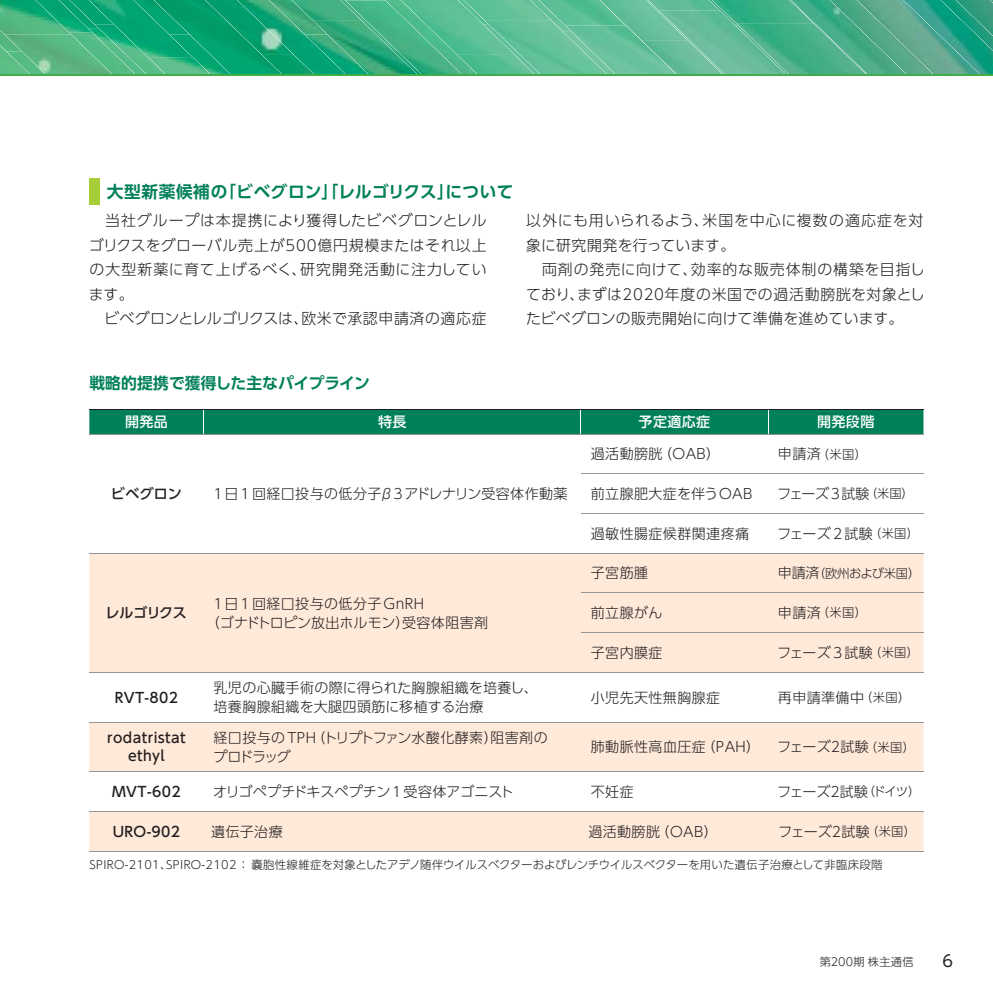
<style>
.page{position:relative;width:993px;height:993px;background:#fff}
.page>*{position:absolute;margin:0;border:0;box-sizing:border-box;transform-origin:0 0}
.t1{font:16.62px "UD Shin Go Pro De Bold 90 pv RKSJ H";letter-spacing:.035em;color:#008059}
.t2{font:16.1px "UD Shin Go Pro Regular 90 pv RKSJ H";color:#231f20}
.t3{font:15.75px "UD Shin Go Pro De Bold 90 pv RKSJ H";color:#008059}
.t4{font:14.88px/24.5px "UD Shin Go Pro Light 90 pv RKSJ H";letter-spacing:.04em;color:#231f20}
.t5{font:14px/19.2px "UD Shin Go Pro Light 90 pv RKSJ H";letter-spacing:.03em;color:#231f20}
.t6{font:14px/17.5px "UD Shin Go Pro Medium 90 pv RKSJ H";letter-spacing:.03em;color:#231f20;text-align:center}
.t7{font:14px "UD Shin Go Pro Light 90 pv RKSJ H";color:#231f20}
.t8{font:14px "UD Shin Go Pro Medium 90 pv RKSJ H";letter-spacing:.03em;color:#fff}
.t9{font:14px "UD Shin Go Pro Light 90 pv RKSJ H";letter-spacing:-.1em;color:#231f20}
.t10{font:14px "UD Shin Go Pro Light 90 pv RKSJ H";letter-spacing:-.02em;color:#231f20}
.t11{font:14px "UD Shin Go Pro Light 90 pv RKSJ H";letter-spacing:-.095em;color:#231f20}
.t12{font:12.25px "UD Shin Go Pro Light 90 pv RKSJ H";letter-spacing:-.02em;color:#231f20}
.t13{font:11.38px "UD Shin Go Pro Light 90 pv RKSJ H";letter-spacing:.01em;color:#231f20}
.t14{font:11.2px "UD Shin Go Pro Light 90 pv RKSJ H";letter-spacing:.025em;color:#231f20}
.s1{font-size:14px}
.s2{font-size:12.25px}
</style>
<div class="page">
<img style="left:979px;top:52px;width:13px;height:22px">
<img style="left:979px;top:38px;width:13px;height:14px">
<img style="left:979px;top:0;width:13px;height:38px">
<img style="left:933px;top:0;width:46px;height:74px">
<img style="left:867px;top:0;width:66px;height:74px">
<img style="left:741px;top:0;width:45px;height:23px">
<img style="left:786px;top:0;width:81px;height:74px">
<img style="left:690px;top:0;width:17px;height:11px">
<img style="left:690px;top:11px;width:95px;height:63px">
<img style="left:707px;top:0;width:34px;height:29px">
<img style="left:735px;top:25px;width:53px;height:49px">
<img style="left:644px;top:0;width:46px;height:40px">
<img style="left:676px;top:40px;width:46px;height:34px">
<img style="left:555px;top:0;width:41px;height:21px">
<img style="left:606px;top:25px;width:70px;height:49px">
<img style="left:596px;top:0;width:48px;height:44px">
<img style="left:641px;top:41px;width:35px;height:33px">
<img style="left:514px;top:0;width:41px;height:21px">
<img style="left:514px;top:21px;width:92px;height:53px">
<img style="left:461px;top:0;width:53px;height:55px">
<img style="left:461px;top:55px;width:22px;height:19px">
<img style="left:461px;top:0;width:31px;height:28px">
<img style="left:483px;top:24px;width:57px;height:50px">
<img style="left:362px;top:0;width:99px;height:74px">
<img style="left:321px;top:0;width:41px;height:21px">
<img style="left:321px;top:21px;width:32px;height:53px">
<img style="left:339px;top:0;width:22px;height:16px">
<img style="left:353px;top:13px;width:68px;height:61px">
<img style="left:297px;top:0;width:24px;height:47px">
<img style="left:297px;top:47px;width:49px;height:27px">
<img style="left:196px;top:0;width:6px;height:22px">
<img style="left:196px;top:22px;width:66px;height:52px">
<img style="left:202px;top:0;width:95px;height:58px">
<img style="left:262px;top:55px;width:52px;height:19px">
<img style="left:117px;top:0;width:79px;height:57px">
<img style="left:165px;top:57px;width:45px;height:17px">
<img style="left:103px;top:0;width:14px;height:24px">
<img style="left:103px;top:24px;width:62px;height:50px">
<img style="left:0;top:0;width:69px;height:34px">
<img style="left:25px;top:34px;width:44px;height:40px">
<img style="left:33px;top:0;width:23px;height:32px">
<img style="left:69px;top:32px;width:19px;height:42px">
<img style="left:56px;top:0;width:47px;height:32px">
<img style="left:88px;top:29px;width:58px;height:45px">
<img style="left:0;top:43px;width:30px;height:31px">
<img style="left:0;top:29px;width:25px;height:26px">
<img style="left:7px;top:51px;width:39px;height:23px">
<svg style="left:89px;top:553px;width:834px;height:297px;fill:#ffeada"></svg>
<div style="left:89px;top:410px;width:834px;height:23px;background:#008059"></div>
<hr style="left:580px;top:592px;width:343px;height:1px;background:#939598">
<hr style="left:580px;top:632px;width:343px;height:1px;background:#939598">
<hr style="left:580px;top:473px;width:343px;height:1px;background:#939598">
<hr style="left:580px;top:513px;width:343px;height:1px;background:#939598">
<hr style="left:89px;top:409px;width:834px;height:1px;background:#231f20">
<hr style="left:89px;top:433px;width:491px;height:1px;background:#939598">
<hr style="left:89px;top:672px;width:491px;height:1px;background:#939598">
<hr style="left:580px;top:433px;width:343px;height:1px;background:#939598">
<hr style="left:580px;top:672px;width:343px;height:1px;background:#939598">
<hr style="left:89px;top:721px;width:834px;height:1px;background:#939598">
<hr style="left:89px;top:771px;width:834px;height:1px;background:#939598">
<hr style="left:89px;top:810px;width:834px;height:1px;background:#939598">
<hr style="left:89px;top:850px;width:834px;height:1px;background:#939598">
<hr style="left:89px;top:552px;width:834px;height:1px;background:#939598">
<div style="left:89px;top:178px;width:11px;height:26px;background:#a6ce39"></div>
<hr style="left:0;top:74px;width:992px;height:2px;background:#41ad49">
<p class="t1" style="left:107px;top:185px;width:408px">大型新薬候補の「ビベグロン」「レルゴリクス」について</p>
<p class="t4" style="left:89px;top:210px;width:399px">　当社グループは本提携により獲得したビベグロンとレルゴリクスをグローバル売上が500億円規模またはそれ以上の大型新薬に育て上げるべく、研究開発活動に注力しています。<br>　ビベグロンとレルゴリクスは、欧米で承認申請済の適応症</p>
<p class="t4" style="left:526px;top:210px;width:400px">以外にも用いられるよう、米国を中心に複数の適応症を対象に研究開発を行っています。<br>　両剤の発売に向けて、効率的な販売体制の構築を目指しており、まずは2020年度の米国での過活動膀胱を対象としたビベグロンの販売開始に向けて準備を進めています。</p>
<p class="t3" style="left:89px;top:377px;width:282px">戦略的提携で獲得した主なパイプライン</p>
<p class="t8" style="left:125px;top:416px;width:44px">開発品</p>
<p class="t8" style="left:378px;top:416px;width:30px">特長</p>
<p class="t8" style="left:638px;top:416px;width:73px">予定適応症</p>
<p class="t8" style="left:816px;top:416px;width:59px">開発段階</p>
<p class="t6" style="left:111px;top:486px;width:72px">ビベグロン</p>
<p class="t5" style="left:213px;top:486px;width:355px">1日1回経口投与の低分子β3アドレナリン受容体作動薬</p>
<p class="t6" style="left:105px;top:605px;width:83px">レルゴリクス</p>
<p class="t5" style="left:206px;top:595px;width:284px;text-indent:8px">1日1回経口投与の低分子GnRH<br>（ゴナドトロピン放出ホルモン）受容体阻害剤</p>
<p class="t5" style="left:590px;top:446px;width:131px">過活動膀胱（OAB）</p>
<p class="t12" style="left:777px;top:449px;width:91px"><span class="s1">申請済</span>（米国）</p>
<p class="t5" style="left:590px;top:486px;width:163px">前立腺肥大症を伴うOAB</p>
<p class="t10" style="left:777px;top:488px;width:138px">フェーズ3試験<span class="s2">（米国）</span></p>
<p class="t5" style="left:590px;top:525px;width:160px">過敏性腸症候群関連疼痛</p>
<p class="t5" style="left:777px;top:525px;width:143px">フェーズ2試験<span class="s2">（米国）</span></p>
<p class="t5" style="left:590px;top:565px;width:59px">子宮筋腫</p>
<p class="t12" style="left:777px;top:568px;width:144px"><span class="s1">申請済</span>（欧州および米国）</p>
<p class="t5" style="left:590px;top:605px;width:73px">前立腺がん</p>
<p class="t12" style="left:777px;top:608px;width:91px"><span class="s1">申請済</span>（米国）</p>
<p class="t5" style="left:590px;top:644px;width:73px">子宮内膜症</p>
<p class="t5" style="left:777px;top:644px;width:143px">フェーズ3試験<span class="s2">（米国）</span></p>
<p class="t6" style="left:115px;top:690px;width:65px">RVT-802</p>
<p class="t5" style="left:213px;top:679px;width:325px">乳児の心臓手術の際に得られた胸腺組織を培養し、培養胸腺組織を大腿四頭筋に移植する治療</p>
<p class="t5" style="left:590px;top:689px;width:131px">小児先天性無胸腺症</p>
<p class="t5" style="left:777px;top:689px;width:134px">再申請準備中<span class="s2">（米国）</span></p>
<p class="t6" style="left:107px;top:731px;width:80px">rodatristat ethyl</p>
<p class="t5" style="left:213px;top:729px;width:336px">経口投与のTPH（トリプトファン水酸化酵素）阻害剤のプロドラッグ</p>
<p class="t5" style="left:590px;top:739px;width:326px">肺動脈性高血圧症（PAH） フェーズ２試験<span class="s2">（米国）</span></p>
<p class="t6" style="left:112px;top:784px;width:70px">MVT-602</p>
<p class="t7" style="left:213px;top:786px;width:302px">オリゴペプチドキスペプチン1受容体アゴニスト</p>
<p class="t5" style="left:590px;top:783px;width:44px">不妊症</p>
<p class="t9" style="left:777px;top:786px;width:144px">フェーズ２試験<span class="s2">（ドイツ）</span></p>
<p class="t6" style="left:113px;top:824px;width:69px">URO-902</p>
<p class="t5" style="left:211px;top:823px;width:73px">遺伝子治療</p>
<p class="t5" style="left:588px;top:823px;width:131px">過活動膀胱（OAB）</p>
<p class="t11" style="left:778px;top:825px;width:139px">フェーズ２試験<span class="s2">（米国）</span></p>
<p class="t13" style="left:89px;top:860px;width:794px">SPIRO-2101、SPIRO-2102：嚢胞性線維症を対象としたアデノ随伴ウイルスベクターおよびレンチウイルスベクターを用いた遺伝子治療として非臨床段階</p>
<p class="t14" style="left:819px;top:956px;width:95px">第200期 株主通信</p>
<p class="t2" style="left:942px;top:955px;width:12px">6</p>
</div>
